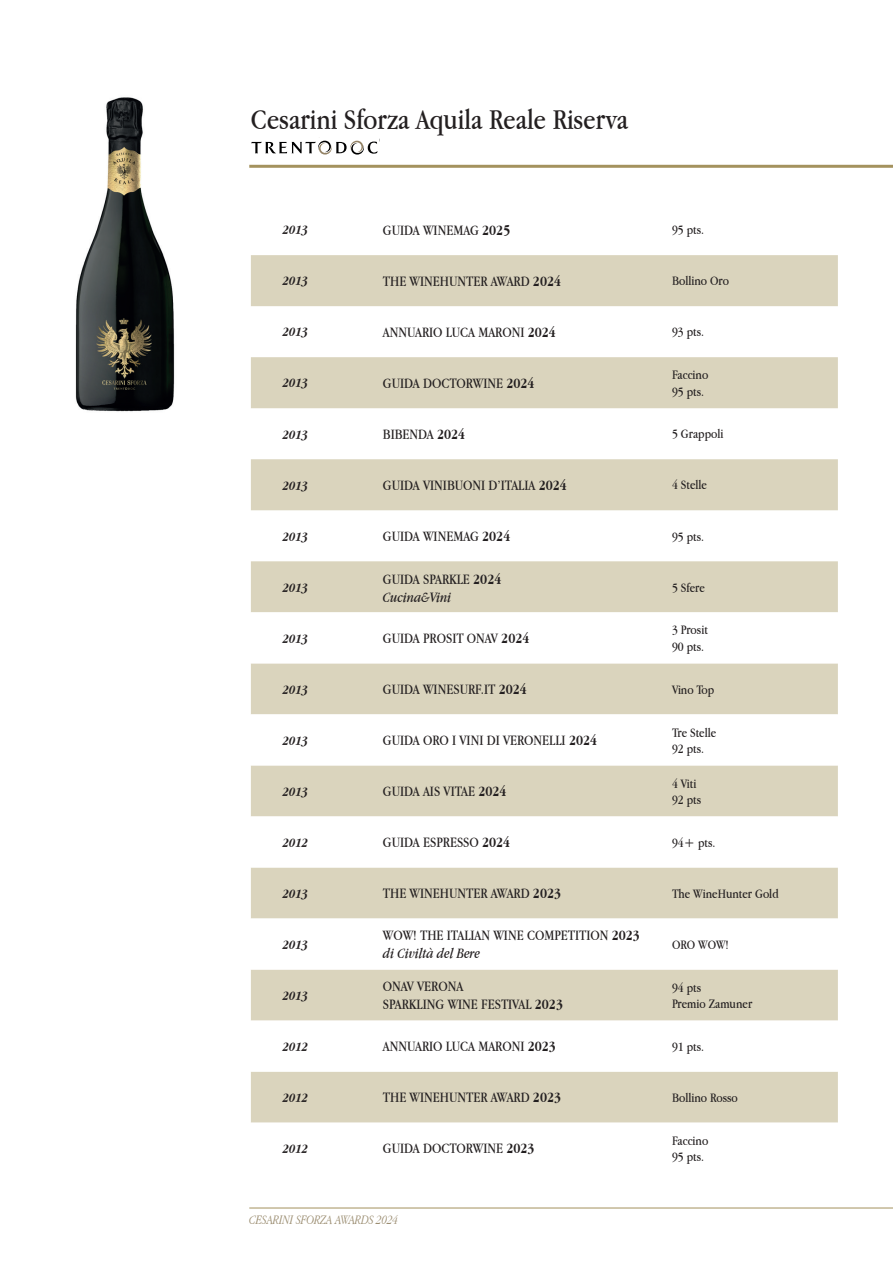
<style>
.page{position:relative;width:893px;height:1263px;background:#fff}
.page>*{position:absolute;margin:0;border:0;box-sizing:border-box;transform-origin:0 0}
.t1{font:30px "Apple Garamond";color:#231f20}
.t2{font:15px/18px "Apple Garamond";color:#231f20}
.t3{font:13.5px/16.2px "Apple Garamond";color:#231f20}
.t4{font:italic 700 13.5px "Apple Garamond";color:#231f20}
.t5{font:italic 300 13.5px "Apple Garamond";color:#9b8d71}
.s1{font-weight:700}
.s2{font-style:italic}
</style>
<div class="page">
<hr style="left:249px;top:1208px;width:644px;height:1px;background:#a4925e">
<img style="left:75px;top:97px;width:100px;height:315px">
<hr style="left:249px;top:165px;width:644px;height:3px;background:#a4925e">
<svg style="left:251px;top:255px;width:587px;height:459px;fill:#dad4bd"></svg>
<svg style="left:251px;top:612px;width:587px;height:51px"></svg>
<svg style="left:251px;top:714px;width:587px;height:409px"></svg>
<svg style="left:251px;top:141px;width:126px;height:14px"></svg>
<h1 class="t1" style="left:251px;top:101px;width:379px">Cesarini Sforza Aquila Reale Riserva</h1>
<p class="t4" style="left:283px;top:222px;width:27px">2013</p>
<p class="t2" style="left:383px;top:221px;width:129px">GUIDA WINEMAG <span class="s1">2025</span></p>
<p class="t3" style="left:672px;top:222px;width:34px">95 pts.</p>
<p class="t4" style="left:283px;top:273px;width:27px">2013</p>
<p class="t2" style="left:383px;top:272px;width:180px">THE WINEHUNTER AWARD <span class="s1">2024</span></p>
<p class="t3" style="left:672px;top:273px;width:58px">Bollino Oro</p>
<p class="t4" style="left:283px;top:324px;width:27px">2013</p>
<p class="t2" style="left:383px;top:323px;width:175px">ANNUARIO LUCA MARONI <span class="s1">2024</span></p>
<p class="t3" style="left:672px;top:324px;width:34px">93 pts.</p>
<p class="t4" style="left:283px;top:375px;width:27px">2013</p>
<p class="t2" style="left:383px;top:374px;width:153px">GUIDA DOCTORWINE <span class="s1">2024</span></p>
<p class="t3" style="left:672px;top:367px;width:38px">Faccino<br>95 pts.</p>
<p class="t4" style="left:283px;top:426px;width:27px">2013</p>
<p class="t2" style="left:383px;top:425px;width:84px">BIBENDA <span class="s1">2024</span></p>
<p class="t3" style="left:672px;top:426px;width:53px">5 Grappoli</p>
<p class="t4" style="left:283px;top:477px;width:27px">2013</p>
<p class="t2" style="left:383px;top:476px;width:186px">GUIDA VINIBUONI D’ITALIA <span class="s1">2024</span></p>
<p class="t3" style="left:672px;top:477px;width:37px">4 Stelle</p>
<p class="t4" style="left:283px;top:528px;width:27px">2013</p>
<p class="t2" style="left:383px;top:527px;width:129px">GUIDA WINEMAG <span class="s1">2024</span></p>
<p class="t3" style="left:672px;top:528px;width:34px">95 pts.</p>
<p class="t4" style="left:283px;top:579px;width:27px">2013</p>
<p class="t2" style="left:383px;top:570px;width:120px">GUIDA SPARKLE <span class="s1">2024<br></span><span class="s2">Cucina&amp;Vini</span></p>
<p class="t3" style="left:672px;top:579px;width:34px">5 Sfere</p>
<p class="t4" style="left:283px;top:630px;width:27px">2013</p>
<p class="t2" style="left:383px;top:629px;width:148px">GUIDA PROSIT ONAV <span class="s1">2024</span></p>
<p class="t3" style="left:672px;top:622px;width:37px">3 Prosit<br>90 pts.</p>
<p class="t4" style="left:283px;top:681px;width:27px">2013</p>
<p class="t2" style="left:383px;top:680px;width:146px">GUIDA WINESURF.IT <span class="s1">2024</span></p>
<p class="t3" style="left:672px;top:681px;width:44px">Vino Top</p>
<p class="t4" style="left:283px;top:732px;width:27px">2013</p>
<p class="t2" style="left:383px;top:731px;width:216px">GUIDA ORO I VINI DI VERONELLI <span class="s1">2024</span></p>
<p class="t3" style="left:672px;top:724px;width:46px">Tre Stelle<br>92 pts.</p>
<p class="t4" style="left:283px;top:783px;width:27px">2013</p>
<p class="t2" style="left:383px;top:782px;width:125px">GUIDA AIS VITAE <span class="s1">2024</span></p>
<p class="t3" style="left:672px;top:775px;width:31px">4 Viti<br>92 pts</p>
<p class="t4" style="left:283px;top:834px;width:27px">2012</p>
<p class="t2" style="left:383px;top:833px;width:129px">GUIDA ESPRESSO <span class="s1">2024</span></p>
<p class="t3" style="left:672px;top:834px;width:45px">94+ pts.</p>
<p class="t4" style="left:283px;top:885px;width:27px">2013</p>
<p class="t2" style="left:383px;top:884px;width:180px">THE WINEHUNTER AWARD <span class="s1">2023</span></p>
<p class="t3" style="left:672px;top:885px;width:108px">The WineHunter Gold</p>
<p class="t4" style="left:283px;top:936px;width:27px">2013</p>
<p class="t2" style="left:383px;top:926px;width:259px">WOW! THE ITALIAN WINE COMPETITION <span class="s1">2023 </span><span class="s2">di Civiltà del Bere</span></p>
<p class="t3" style="left:672px;top:936px;width:58px">ORO WOW!</p>
<p class="t4" style="left:283px;top:987px;width:27px">2013</p>
<p class="t2" style="left:383px;top:977px;width:182px">ONAV VERONA<br>SPARKLING WINE FESTIVAL <span class="s1">2023</span></p>
<p class="t3" style="left:672px;top:979px;width:82px">94 pts<br>Premio Zamuner</p>
<p class="t4" style="left:283px;top:1038px;width:27px">2012</p>
<p class="t2" style="left:383px;top:1037px;width:175px">ANNUARIO LUCA MARONI <span class="s1">2023</span></p>
<p class="t3" style="left:672px;top:1038px;width:34px">91 pts.</p>
<p class="t4" style="left:283px;top:1089px;width:27px">2012</p>
<p class="t2" style="left:383px;top:1088px;width:180px">THE WINEHUNTER AWARD <span class="s1">2023</span></p>
<p class="t3" style="left:672px;top:1089px;width:67px">Bollino Rosso</p>
<p class="t4" style="left:283px;top:1140px;width:27px">2012</p>
<p class="t2" style="left:383px;top:1139px;width:153px">GUIDA DOCTORWINE <span class="s1">2023</span></p>
<p class="t3" style="left:672px;top:1132px;width:38px">Faccino<br>95 pts.</p>
<p class="t5" style="left:249px;top:1212px;width:150px">CESARINI SFORZA AWARDS 2024</p>
</div>
